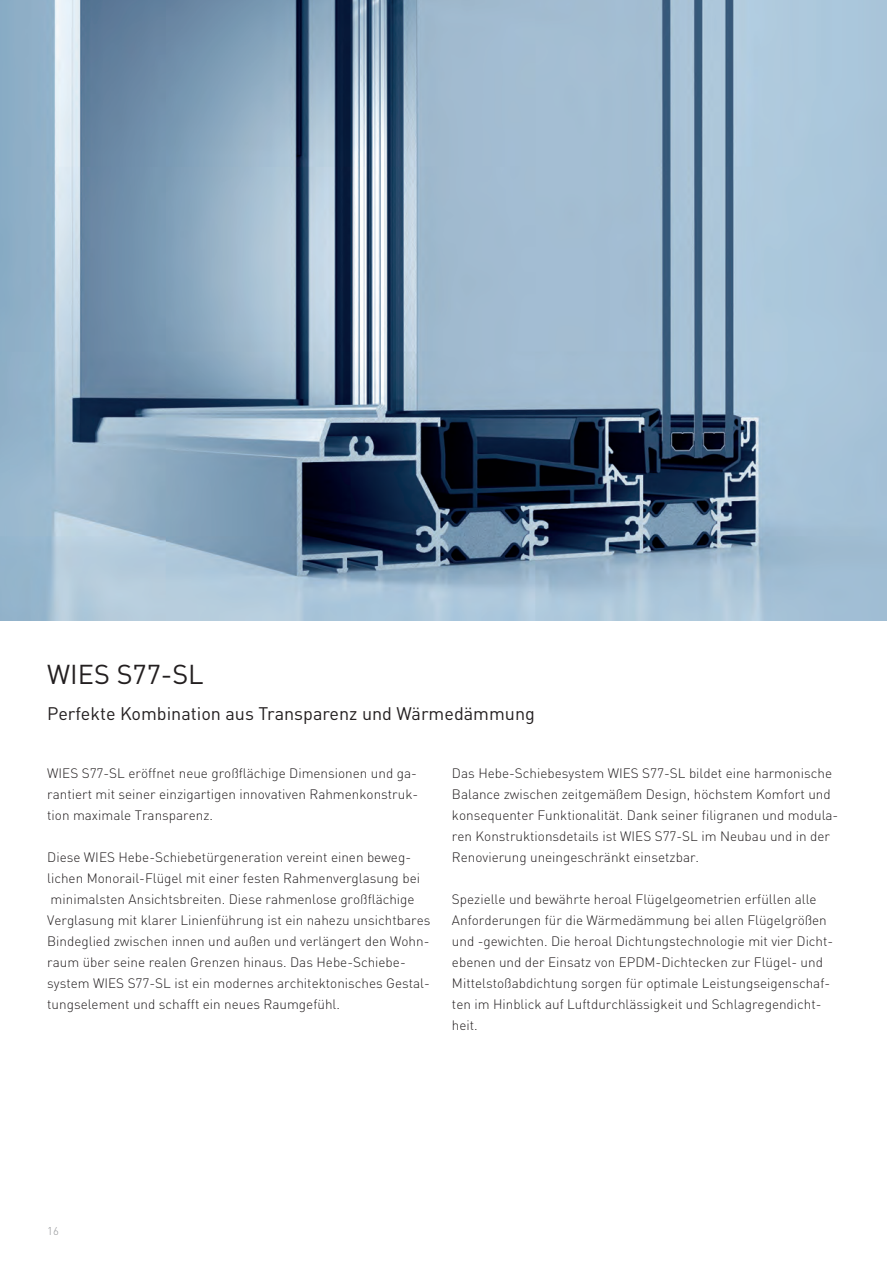
<style>
.page{position:relative;width:887px;height:1261px;background:#fff}
.page>*{position:absolute;margin:0;border:0;box-sizing:border-box;transform-origin:0 0}
.Head{font:27px "DIN Pro";color:#231f20}
.Subhead{font:18px "DIN Pro";color:#231f20}
.Fließtext{font:300 13.5px/21px "DIN Pro";color:#231f20}
.t1{font:300 11.25px "DIN Pro";color:#939598}
</style>
<div class="page">
<img style="left:0;top:0;width:886px;height:621px">
<p class="Head" style="left:47px;top:652px;width:158px">WIES S77-SL</p>
<p class="Subhead" style="left:47px;top:699px;width:489px">Perfekte Kombination aus Transparenz und Wärmedämmung</p>
<p class="Fließtext" style="left:47px;top:762px;width:372px;text-align:justify">WIES S77-SL eröffnet neue großflächige Dimensionen und ga&shy;rantiert mit seiner einzigartigen innovativen Rahmenkonstruk&shy;tion maximale Transparenz.</p>
<p class="Fließtext" style="left:47px;top:846px;width:365px">Diese WIES Hebe-Schiebetürgeneration vereint einen beweg-</p>
<p class="Fließtext" style="left:47px;top:867px;width:374px">lichen Monorail-Flügel mit einer festen Rahmenverglasung bei</p>
<p class="Fließtext" style="left:51px;top:888px;width:365px">minimalsten Ansichtsbreiten. Diese rahmenlose großflächige</p>
<p class="Fließtext" style="left:47px;top:909px;width:384px">Verglasung mit klarer Linienführung ist ein nahezu unsichtbares</p>
<p class="Fließtext" style="left:47px;top:930px;width:383px">Bindeglied zwischen innen und außen und verlängert den Wohn-</p>
<p class="Fließtext" style="left:47px;top:951px;width:360px">raum über seine realen Grenzen hinaus. Das Hebe-Schiebe-</p>
<p class="Fließtext" style="left:47px;top:972px;width:384px">system WIES S77-SL ist ein modernes architektonisches Gestal&shy;tungselement und schafft ein neues Raumgefühl.</p>
<p class="Fließtext" style="left:452px;top:762px;width:388px">Das Hebe-Schiebesystem WIES S77-SL bildet eine harmonische Balance zwischen zeitgemäßem Design, höchstem Komfort und konsequenter Funktionalität. Dank seiner filigranen und modula&shy;ren Konstruktionsdetails ist WIES S77-SL im Neubau und in der Renovierung uneingeschränkt einsetzbar.</p>
<p class="Fließtext" style="left:452px;top:888px;width:380px">Spezielle und bewährte heroal Flügelgeometrien erfüllen alle Anforderungen für die Wärmedämmung bei allen Flügelgrößen und -gewichten. Die heroal Dichtungstechnologie mit vier Dicht&shy;ebenen und der Einsatz von EPDM-Dichtecken zur Flügel- und Mittelstoßabdichtung sorgen für optimale Leistungseigenschaf&shy;ten im Hinblick auf Luftdurchlässigkeit und Schlagregendicht&shy;heit.</p>
<p class="t1" style="left:47px;top:1222px;width:13px">16</p>
</div>
